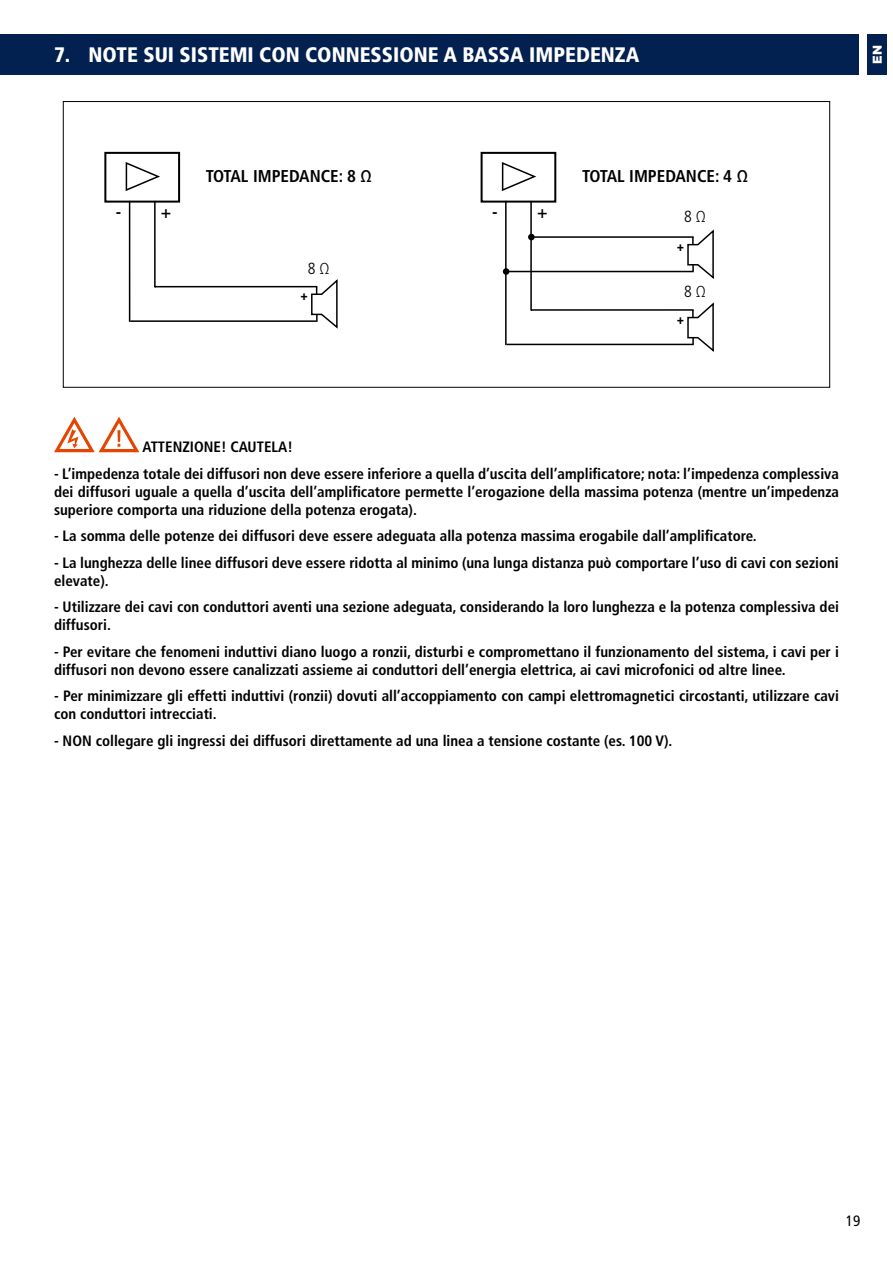
<style>
.page{position:relative;width:893px;height:1263px;background:#fff}
.page>*{position:absolute;margin:0;border:0;box-sizing:border-box;transform-origin:0 0}
.t1{font:900 condensed 21px "Frutiger LT Std";color:#fff}
.t2{font:700 condensed 17.55px "Frutiger LT Std";color:#000}
.t3{font:700 condensed 17.1px "Frutiger LT Std";color:#000}
.t4{font:300 condensed 16.2px "Frutiger LT Std";color:#000}
.t5{font:700 condensed 15px/18px "Frutiger LT Std";color:#000}
.t6{font:condensed 15px "Frutiger LT Std";color:#000}
.t7{font:700 condensed 13.5px "Helvetica LT Std";color:#000}
.t8{font:900 12.75px "Gotham";color:#fff}
</style>
<div class="page">
<div style="left:0;top:34px;width:859px;height:41px;background:#022050"></div>
<div style="left:867px;top:34px;width:20px;height:41px;background:#022050"></div>
<svg style="left:54px;top:417px;width:85px;height:35px"></svg>
<hr style="left:505px;top:201px;width:2px;height:144px;background:#000">
<hr style="left:530px;top:202px;width:2px;height:109px;background:#000">
<hr style="left:531px;top:309px;width:163px;height:2px;background:#000">
<hr style="left:506px;top:344px;width:188px;height:1px;background:#000">
<svg style="left:686px;top:302px;width:28px;height:50px"></svg>
<hr style="left:534px;top:236px;width:160px;height:2px;background:#000">
<div style="left:528px;top:234px;width:7px;height:6px;background:#000;border-radius:50%"></div>
<div style="left:503px;top:268px;width:6px;height:7px;background:#000;border-radius:50%"></div>
<svg style="left:686px;top:229px;width:28px;height:50px"></svg>
<div style="left:481px;top:152px;width:75px;height:51px;border:2px solid #000"></div>
<svg style="left:501px;top:162px;width:36px;height:29px"></svg>
<hr style="left:509px;top:271px;width:185px;height:1px;background:#000">
<hr style="left:129px;top:201px;width:1px;height:121px;background:#000">
<hr style="left:154px;top:202px;width:2px;height:85px;background:#000">
<hr style="left:155px;top:286px;width:162px;height:1px;background:#000">
<hr style="left:130px;top:320px;width:188px;height:2px;background:#000">
<svg style="left:310px;top:279px;width:28px;height:50px"></svg>
<div style="left:104px;top:152px;width:76px;height:51px;border:2px solid #000"></div>
<svg style="left:125px;top:162px;width:35px;height:29px"></svg>
<h1 class="t1" style="left:54px;top:42px;width:587px">7. NOTE SUI SISTEMI CON CONNESSIONE A BASSA IMPEDENZA</h1>
<p class="t8" style="left:869px;top:64px;width:20px;rotate:-90deg">EN</p>
<p class="t2" style="left:116px;top:202px;width:57px">- +</p>
<p class="t3" style="left:206px;top:166px;width:167px">TOTAL IMPEDANCE: 8 Ω</p>
<p class="t4" style="left:308px;top:259px;width:23px">8 Ω</p>
<p class="t7" style="left:301px;top:287px;width:8px">+</p>
<p class="t2" style="left:492px;top:202px;width:57px">- +</p>
<p class="t3" style="left:582px;top:166px;width:167px">TOTAL IMPEDANCE: 4 Ω</p>
<p class="t4" style="left:684px;top:207px;width:23px">8 Ω</p>
<p class="t7" style="left:677px;top:238px;width:8px">+</p>
<p class="t4" style="left:684px;top:282px;width:23px">8 Ω</p>
<p class="t7" style="left:677px;top:310px;width:8px">+</p>
<p class="t5" style="left:142px;top:438px;width:152px">ATTENZIONE! CAUTELA!</p>
<p class="t5" style="left:54px;top:465px;width:786px;text-align:justify">- L’impedenza totale dei diffusori non deve essere inferiore a quella d’uscita dell’amplificatore; nota: l’impedenza complessiva dei diffusori uguale a quella d’uscita dell’amplificatore permette l’erogazione della massima potenza (mentre un’impedenza superiore comporta una riduzione della potenza erogata).</p>
<p class="t5" style="left:54px;top:527px;width:704px">- La somma delle potenze dei diffusori deve essere adeguata alla potenza massima erogabile dall’amplificatore.</p>
<p class="t5" style="left:54px;top:554px;width:786px">- La lunghezza delle linee diffusori deve essere ridotta al minimo (una lunga distanza può comportare l’uso di cavi con sezioni elevate).</p>
<p class="t5" style="left:54px;top:598px;width:787px">- Utilizzare dei cavi con conduttori aventi una sezione adeguata, considerando la loro lunghezza e la potenza complessiva dei diffusori.</p>
<p class="t5" style="left:54px;top:643px;width:786px">- Per evitare che fenomeni induttivi diano luogo a ronzii, disturbi e compromettano il funzionamento del sistema, i cavi per i diffusori non devono essere canalizzati assieme ai conduttori dell’energia elettrica, ai cavi microfonici od altre linee.</p>
<p class="t5" style="left:54px;top:687px;width:786px">- Per minimizzare gli effetti induttivi (ronzii) dovuti all’accoppiamento con campi elettromagnetici circostanti, utilizzare cavi con conduttori intrecciati.</p>
<p class="t5" style="left:54px;top:732px;width:620px">- NON collegare gli ingressi dei diffusori direttamente ad una linea a tensione costante (es. 100 V).</p>
<p class="t6" style="left:846px;top:1211px;width:16px">19</p>
</div>
